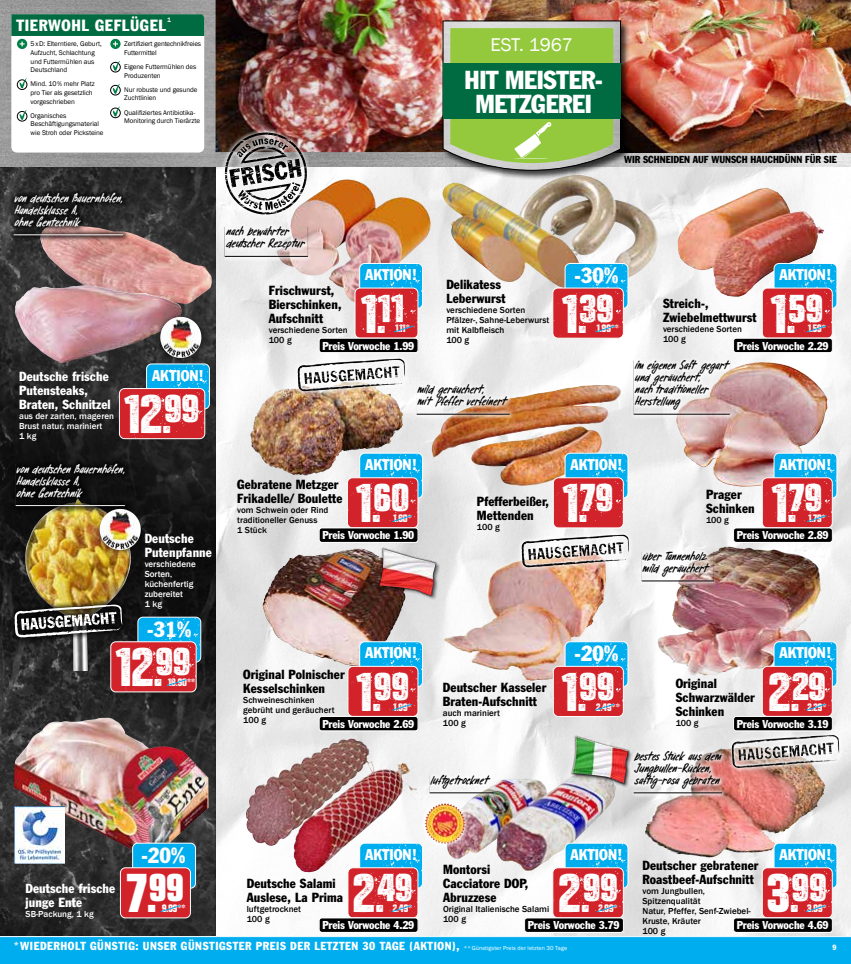
<style>
.page{position:relative;width:851px;height:964px;background:#fff}
.page>*{position:absolute;margin:0;border:0;box-sizing:border-box;transform-origin:0 0}
.t1{font:38.7px "HIT Preisschrift Printed hochgestellt";color:#fff}
.t2{font:38.7px "HIT Preisschrift hochgestellt";color:#fff}
.t3{font:condensed 25.6px/24.1px "Franklin Gothic";letter-spacing:-.01em;color:#fff;text-align:center}
.t4{font:condensed 21.6px "Franklin Gothic";color:#fff}
.t5{font:19px "Franklin Gothic";color:#fff}
.t6{font:condensed 16px "Franklin Gothic";letter-spacing:.04em;color:#fff}
.t7{font:condensed 15.3px "Franklin Gothic";color:#fff}
.t8{font:condensed 13px/14px "Franklin Gothic";letter-spacing:.01em;color:#000}
.t9{font:condensed 13px/14px "Franklin Gothic";letter-spacing:.01em;color:#fff}
.t10{font:italic 12px/12px "Pandanus";letter-spacing:-.05em;color:#000}
.t11{font:italic 12px/12px "Pandanus";letter-spacing:-.05em;color:#fff}
.t12{font:condensed 11.5px "Franklin Gothic";letter-spacing:.05em;color:#fff}
.t13{font:condensed 11.2px "Franklin Gothic";letter-spacing:-.01em;color:#fff}
.t14{font:condensed 10px "Franklin Gothic";color:#000}
.t15{font:500 9px/10px "Franklin Gothic";color:#000}
.t16{font:500 9px/10px "Franklin Gothic";color:#fff}
.t17{font:7.7px "HIT Preisschrift Printed Regular";color:#fff}
.t18{font:7.7px "HIT Preisschrift Regular";color:#fff}
.t19{font:condensed 7.5px "Franklin Gothic";color:#fff}
.t20{font:7px/8.6px "Franklin Gothic";letter-spacing:-.01em;color:#000}
.t21{font:500 6.7px "Franklin Gothic";color:#fff}
.s1{font-family:"HIT Preisschrift Printed Regular"}
.s2{font-family:"HIT Preisschrift Regular"}
.s3{font-stretch:normal;font-size:6px}
</style>
<div class="page">
<img style="left:0;top:0;width:215px;height:14px">
<img style="left:550px;top:0;width:300px;height:14px">
<img style="left:215px;top:0;width:335px;height:14px">
<img style="left:0;top:14px;width:850px;height:950px">
<p class="t6" style="left:17px;top:15px;width:151px">TIERWOHL GEFLÜGEL</p>
<p class="t21" style="left:167px;top:16px;width:5px">1</p>
<p class="t20" style="left:31px;top:40px;width:73px">5xD: Elterntiere, Geburt,<br>Aufzucht, Schlachtung und Futtermühlen aus<br>Deutschland</p>
<p class="t20" style="left:31px;top:80px;width:66px">Mind. 10% mehr Platz pro Tier als gesetzlich vorgeschrieben</p>
<p class="t20" style="left:31px;top:111px;width:74px">Organisches<br>Beschäftigungsmaterial wie Stroh oder Picksteine</p>
<p class="t20" style="left:124px;top:40px;width:78px">Zertifiziert gentechnikfreies<br>Futtermittel</p>
<p class="t20" style="left:124px;top:63px;width:74px">Eigene Futtermühlen des<br>Produzenten</p>
<p class="t20" style="left:124px;top:85px;width:75px">Nur robuste und gesunde<br>Zuchtlinien</p>
<p class="t20" style="left:124px;top:108px;width:77px">Qualifiziertes Antibiotika-<br>Monitoring durch Tierärzte</p>
<p class="t11" style="left:14px;top:192px;width:110px">von deutschen Bauernhöfen,<br>Handelsklasse A,<br>ohne Gentechnik</p>
<p class="t9" style="left:19px;top:369px;width:93px">Deutsche frische<br>Putensteaks,<br>Braten, Schnitzel</p>
<p class="t16" style="left:19px;top:411px;width:96px">aus der zarten, mageren<br>Brust natur, mariniert<br>1 kg</p>
<p class="t7" style="left:152px;top:366px;width:53px">AKTION!</p>
<h1 class="t1" style="left:125px;top:397px;width:76px"><span class="s1">12</span>.99</h1>
<p class="t11" style="left:16px;top:463px;width:110px">von deutschen Bauernhöfen,<br>Handelsklasse A,<br>ohne Gentechnik</p>
<p class="t9" style="left:145px;top:531px;width:69px">Deutsche<br>Putenpfanne</p>
<p class="t16" style="left:145px;top:559px;width:53px">verschiedene<br>Sorten, küchenfertig zubereitet<br>1 kg</p>
<h3 class="t4" style="left:147px;top:616px;width:46px">-31%</h3>
<h1 class="t1" style="left:116px;top:650px;width:76px"><span class="s1">12</span>.99</h1>
<p class="t17" style="left:168px;top:679px;width:28px">18.90**</p>
<h3 class="t5" style="left:490px;top:33px;width:84px">EST. 1967</h3>
<p class="t10" style="left:226px;top:226px;width:80px">nach bewährter deutscher Rezeptur</p>
<p class="t7" style="left:365px;top:265px;width:53px">AKTION!</p>
<h1 class="t1" style="left:361px;top:297px;width:44px"><span class="s1">1</span>.11</h1>
<p class="t8" style="left:269px;top:283px;width:74px">Frischwurst,<br>Bierschinken,<br>Aufschnitt</p>
<p class="t15" style="left:269px;top:325px;width:80px">verschiedene Sorten<br>100 g</p>
<p class="t17" style="left:395px;top:325px;width:16px">1.11*</p>
<p class="t13" style="left:322px;top:339px;width:93px">Preis Vorwoche 1.99</p>
<h2 class="t3" style="left:464px;top:67px;width:140px">HIT MEISTER-<br>METZGEREI</h2>
<p class="t14" style="left:624px;top:153px;width:214px">WIR SCHNEIDEN AUF WUNSCH HAUCHDÜNN FÜR SIE</p>
<p class="t8" style="left:446px;top:277px;width:61px">Delikatess<br>Leberwurst</p>
<p class="t15" style="left:446px;top:305px;width:104px">verschiedene Sorten<br>Pfälzer-, Sahne-Leberwurst mit Kalbfleisch<br>100 g</p>
<h3 class="t4" style="left:574px;top:262px;width:46px">-30%</h3>
<h1 class="t1" style="left:562px;top:297px;width:53px"><span class="s1">1</span>.39</h1>
<p class="t17" style="left:597px;top:325px;width:24px">1.99**</p>
<p class="t7" style="left:779px;top:265px;width:53px">AKTION!</p>
<h1 class="t1" style="left:771px;top:297px;width:53px"><span class="s1">1</span>.59</h1>
<p class="t8" style="left:663px;top:296px;width:95px">Streich-,<br>Zwiebelmettwurst</p>
<p class="t15" style="left:663px;top:324px;width:80px">verschiedene Sorten<br>100 g</p>
<p class="t17" style="left:807px;top:325px;width:19px">1.59*</p>
<p class="t13" style="left:736px;top:339px;width:93px">Preis Vorwoche 2.29</p>
<p class="t10" style="left:417px;top:383px;width:92px">mild geräuchert,<br>mit Pfeffer verfeinert</p>
<p class="t10" style="left:634px;top:359px;width:96px">im eigenen Saft gegart und geräuchert,<br>nach traditioneller<br>Herstellung</p>
<p class="t7" style="left:365px;top:455px;width:53px">AKTION!</p>
<h1 class="t1" style="left:356px;top:486px;width:55px"><span class="s1">1</span>.60</h1>
<p class="t8" style="left:237px;top:477px;width:107px">Gebratene Metzger<br>Frikadelle/ Boulette</p>
<p class="t15" style="left:237px;top:505px;width:93px">vom Schwein oder Rind traditioneller Genuss<br>1 Stück</p>
<p class="t17" style="left:393px;top:515px;width:20px">1.60*</p>
<p class="t13" style="left:322px;top:529px;width:93px">Preis Vorwoche 1.90</p>
<p class="t8" style="left:477px;top:494px;width:74px">Pfefferbeißer,<br>Mettenden</p>
<p class="t15" style="left:477px;top:522px;width:24px">100 g</p>
<p class="t7" style="left:570px;top:455px;width:53px">AKTION!</p>
<h1 class="t1" style="left:563px;top:486px;width:51px"><span class="s1">1</span>.79</h1>
<p class="t7" style="left:779px;top:455px;width:53px">AKTION!</p>
<h1 class="t1" style="left:772px;top:486px;width:51px"><span class="s1">1</span>.79</h1>
<p class="t8" style="left:706px;top:488px;width:50px">Prager<br>Schinken</p>
<p class="t15" style="left:706px;top:515px;width:24px">100 g</p>
<p class="t17" style="left:808px;top:515px;width:19px">1.79*</p>
<p class="t13" style="left:736px;top:529px;width:93px">Preis Vorwoche 2.89</p>
<p class="t10" style="left:642px;top:550px;width:68px">über Tannenholz mild geräuchert</p>
<p class="t7" style="left:365px;top:644px;width:53px">AKTION!</p>
<h1 class="t1" style="left:356px;top:675px;width:54px"><span class="s1">1</span>.99</h1>
<p class="t8" style="left:243px;top:667px;width:103px">Original Polnischer<br>Kesselschinken</p>
<p class="t15" style="left:243px;top:695px;width:93px">Schweineschinken gebrüht und geräuchert<br>100 g</p>
<p class="t17" style="left:393px;top:703px;width:19px">1.99*</p>
<p class="t13" style="left:322px;top:717px;width:93px">Preis Vorwoche 2.69</p>
<p class="t8" style="left:443px;top:680px;width:105px">Deutscher Kasseler<br>Braten-Aufschnitt</p>
<p class="t15" style="left:443px;top:708px;width:59px">auch mariniert<br>100 g</p>
<p class="t10" style="left:430px;top:774px;width:61px">luftgetrocknet</p>
<h3 class="t4" style="left:574px;top:641px;width:46px">-20%</h3>
<h1 class="t1" style="left:562px;top:675px;width:54px"><span class="s1">1</span>.99</h1>
<p class="t17" style="left:596px;top:703px;width:25px">2.49**</p>
<p class="t7" style="left:779px;top:644px;width:53px">AKTION!</p>
<h1 class="t1" style="left:768px;top:675px;width:59px"><span class="s1">2</span>.29</h1>
<p class="t8" style="left:675px;top:676px;width:81px">Original<br>Schwarzwälder<br>Schinken</p>
<p class="t15" style="left:675px;top:718px;width:24px">100 g</p>
<p class="t17" style="left:807px;top:703px;width:21px">2.29*</p>
<p class="t13" style="left:736px;top:717px;width:93px">Preis Vorwoche 3.19</p>
<p class="t10" style="left:633px;top:750px;width:89px">bestes Stück aus dem<br>Jungbullen-Rücken, saftig-rosa gebraten</p>
<p class="t9" style="left:26px;top:881px;width:91px">Deutsche frische junge Ente</p>
<p class="t16" style="left:26px;top:908px;width:70px">SB-Packung, 1 kg</p>
<h3 class="t4" style="left:141px;top:842px;width:46px">-20%</h3>
<h1 class="t2" style="left:127px;top:876px;width:59px"><span class="s2">7</span>.99</h1>
<p class="t18" style="left:162px;top:905px;width:25px">9.99**</p>
<p class="t7" style="left:365px;top:845px;width:53px">AKTION!</p>
<h1 class="t1" style="left:353px;top:876px;width:61px"><span class="s1">2</span>.49</h1>
<p class="t8" style="left:247px;top:876px;width:98px">Deutsche Salami<br>Auslese, La Prima</p>
<p class="t15" style="left:247px;top:904px;width:56px">luftgetrocknet<br>100 g</p>
<p class="t17" style="left:393px;top:905px;width:21px">2.49*</p>
<p class="t13" style="left:322px;top:918px;width:93px">Preis Vorwoche 4.29</p>
<p class="t7" style="left:570px;top:845px;width:53px">AKTION!</p>
<h1 class="t1" style="left:558px;top:876px;width:61px"><span class="s1">2</span>.99</h1>
<p class="t8" style="left:443px;top:862px;width:87px">Montorsi<br>Cacciatore DOP,<br>Abruzzese</p>
<p class="t15" style="left:443px;top:904px;width:108px">Original Italienische Salami<br>100 g</p>
<p class="t17" style="left:598px;top:905px;width:21px">2.99*</p>
<p class="t13" style="left:527px;top:918px;width:93px">Preis Vorwoche 3.79</p>
<p class="t7" style="left:779px;top:845px;width:53px">AKTION!</p>
<h1 class="t1" style="left:767px;top:876px;width:61px"><span class="s1">3</span>.99</h1>
<p class="t8" style="left:642px;top:858px;width:117px">Deutscher gebratener<br>Roastbeef-Aufschnitt</p>
<p class="t15" style="left:642px;top:885px;width:110px">vom Jungbullen,<br>Spitzenqualität<br>Natur, Pfeffer, Senf-Zwiebel-<br>Kruste, Kräuter<br>100 g</p>
<p class="t17" style="left:807px;top:905px;width:21px">3.99*</p>
<p class="t13" style="left:736px;top:918px;width:93px">Preis Vorwoche 4.69</p>
<p class="t12" style="left:14px;top:939px;width:554px">*WIEDERHOLT GÜNSTIG: UNSER GÜNSTIGSTER PREIS DER LETZTEN 30 TAGE (AKTION), <span class="s3">**Günstigster Preis der letzten 30 Tage</span></p>
<p class="t19" style="left:832px;top:942px;width:6px">9</p>
</div>
